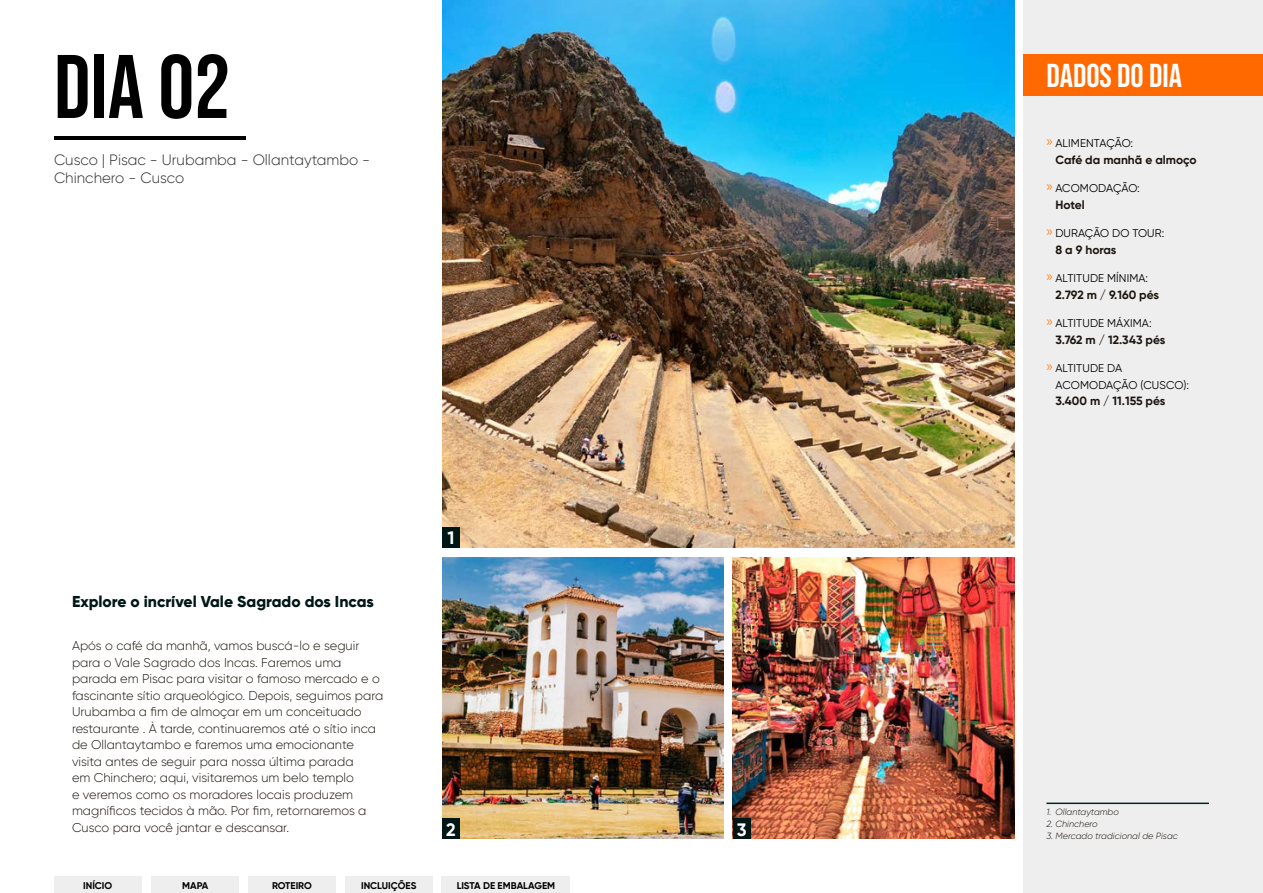
<style>
.page{position:relative;width:1263px;height:893px;background:#fff}
.page>*{position:absolute;margin:0;border:0;box-sizing:border-box;transform-origin:0 0}
.t1{font:90px "Bebas Neue";color:#000}
.t2{font:33px "Bebas Neue";color:#fff}
.t3{font:700 18px "Gilroy";color:#fff}
.t4{font:800 15.75px "Gilroy";color:#001716}
.t5{font:300 15px/18px "Gilroy";color:#2f2f2f}
.t6{font:300 12.75px/16.5px "Gilroy";color:#1d160f}
.t7{font:700 12px "Gilroy";color:#1d160f}
.t8{font:11.25px/16.5px "Gilroy";letter-spacing:.01em;color:#000}
.t9{font:700 9.75px "Gilroy";color:#000}
.t10{font:italic 300 9px "Gilroy";color:#1d160f}
.s1{font-family:"Myriad Pro";font-size:15px;color:#ff8826}
</style>
<div class="page">
<div style="left:1024px;top:0;width:239px;height:893px;background:#eee"></div>
<div style="left:1024px;top:54px;width:239px;height:42px;background:#ff6900"></div>
<hr style="left:1046px;top:803px;width:163px;height:1px;background:#052424">
<img style="left:442px;top:557px;width:282px;height:282px">
<img style="left:733px;top:557px;width:282px;height:282px">
<img style="left:442px;top:0;width:573px;height:548px">
<div style="left:442px;top:527px;width:18px;height:21px;background:#001716"></div>
<div style="left:442px;top:819px;width:18px;height:20px;background:#001716"></div>
<div style="left:733px;top:819px;width:17px;height:20px;background:#001716"></div>
<hr style="left:54px;top:136px;width:192px;height:4px;background:#000">
<div style="left:54px;top:877px;width:88px;height:16px;background:#eee"></div>
<div style="left:151px;top:877px;width:88px;height:16px;background:#eee"></div>
<div style="left:248px;top:877px;width:88px;height:16px;background:#eee"></div>
<div style="left:345px;top:877px;width:87px;height:16px;background:#eee"></div>
<div style="left:442px;top:877px;width:128px;height:16px;background:#eee"></div>
<h1 class="t1" style="left:54px;top:36px;width:178px">Dia 02</h1>
<p class="t5" style="left:54px;top:151px;width:318px">Cusco | Pisac - Urubamba - Ollantaytambo -<br>Chinchero - Cusco</p>
<p class="t4" style="left:72px;top:591px;width:303px">Explore o incrível Vale Sagrado dos Incas</p>
<p class="t6" style="left:72px;top:637px;width:313px">Após o café da manhã, vamos buscá-lo e seguir para o Vale Sagrado dos Incas. Faremos uma parada em Pisac para visitar o famoso mercado e o fascinante sítio arqueológico. Depois, seguimos para Urubamba a fim de almoçar em um conceituado restaurante . À tarde, continuaremos até o sítio inca de Ollantaytambo e faremos uma emocionante visita antes de seguir para nossa última parada<br>em Chinchero; aqui, visitaremos um belo templo<br>e veremos como os moradores locais produzem magníficos tecidos à mão. Por fim, retornaremos a Cusco para você jantar e descansar.</p>
<h3 class="t3" style="left:447px;top:527px;width:8px">1</h3>
<h3 class="t3" style="left:446px;top:818px;width:11px">2</h3>
<h3 class="t3" style="left:737px;top:818px;width:11px">3</h3>
<p class="t9" style="left:83px;top:879px;width:31px">INÍCIO</p>
<p class="t9" style="left:182px;top:879px;width:28px">MAPA</p>
<p class="t9" style="left:272px;top:879px;width:41px">ROTEIRO</p>
<p class="t9" style="left:361px;top:879px;width:57px">INCLUIÇÕES</p>
<p class="t9" style="left:457px;top:879px;width:100px">LISTA DE EMBALAGEM</p>
<h2 class="t2" style="left:1046px;top:57px;width:137px">DADOS DO DIA</h2>
<p class="t8" style="left:1046px;top:135px;width:88px"><span class="s1">»</span> ALIMENTAÇÃO:</p>
<p class="t7" style="left:1055px;top:152px;width:143px">Café da manhã e almoço</p>
<p class="t8" style="left:1046px;top:180px;width:95px"><span class="s1">»</span> ACOMODAÇÃO:</p>
<p class="t7" style="left:1055px;top:197px;width:31px">Hotel</p>
<p class="t8" style="left:1046px;top:225px;width:119px"><span class="s1">»</span> DURAÇÃO DO TOUR:</p>
<p class="t7" style="left:1055px;top:242px;width:63px">8 a 9 horas</p>
<p class="t8" style="left:1046px;top:270px;width:103px"><span class="s1">»</span> ALTITUDE MÍNIMA:</p>
<p class="t7" style="left:1055px;top:287px;width:105px">2.792 m / 9.160 pés</p>
<p class="t8" style="left:1046px;top:315px;width:107px"><span class="s1">»</span> ALTITUDE MÁXIMA:</p>
<p class="t7" style="left:1055px;top:332px;width:111px">3.762 m / 12.343 pés</p>
<p class="t8" style="left:1055px;top:360px;width:135px;text-indent:-9px"><span class="s1">»</span> ALTITUDE DA<br>ACOMODAÇÃO (CUSCO):</p>
<p class="t7" style="left:1055px;top:393px;width:111px">3.400 m / 11.155 pés</p>
<p class="t10" style="left:1046px;top:806px;width:74px">1. Ollantaytambo</p>
<p class="t10" style="left:1046px;top:818px;width:53px">2. Chinchero</p>
<p class="t10" style="left:1046px;top:830px;width:133px">3. Mercado tradicional de Pisac</p>
</div>
